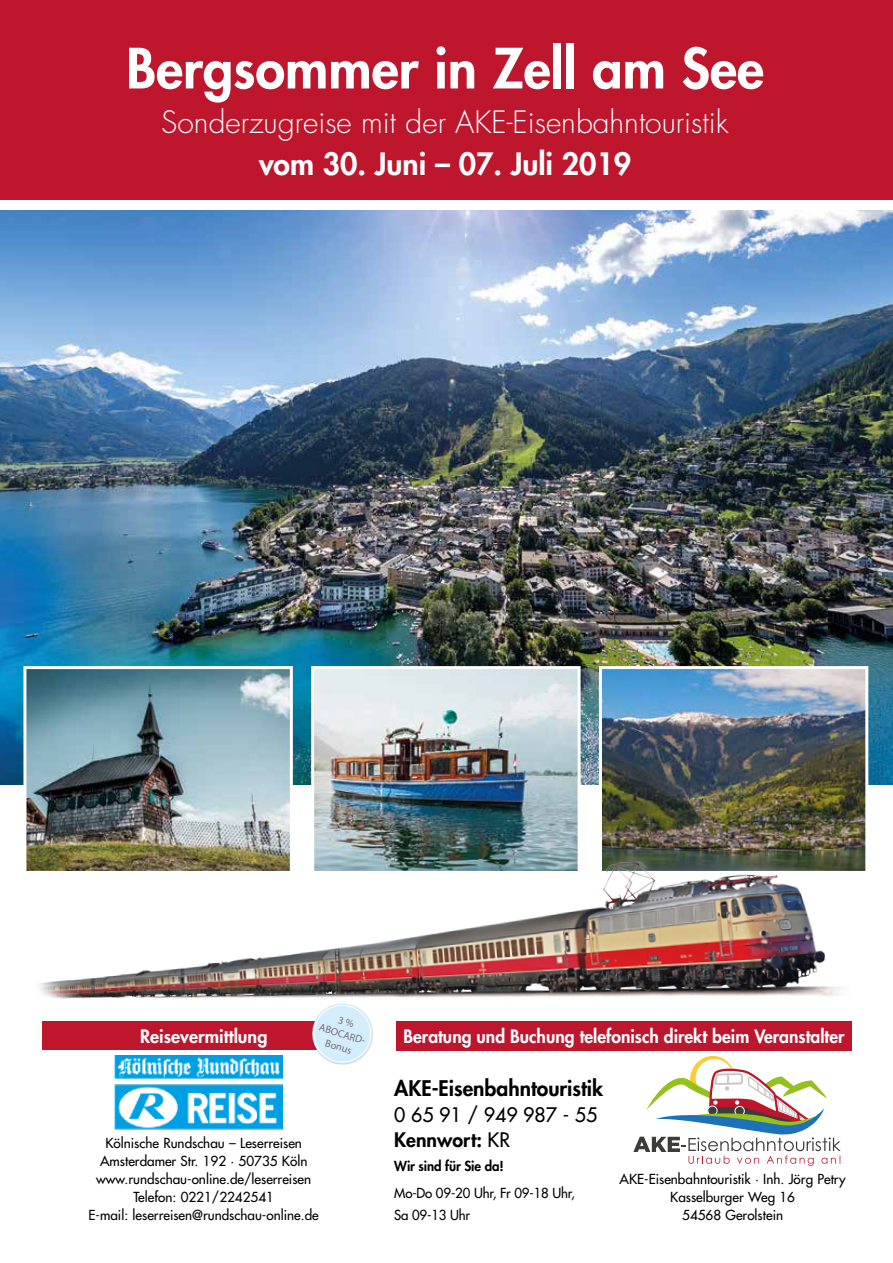
<style>
.page{position:relative;width:893px;height:1263px;background:#fff}
.page>*{position:absolute;margin:0;border:0;box-sizing:border-box;transform-origin:0 0}
.t1{font:800 54px "Futura Std";color:#fff}
.t2{font:300 30px "Futura Std";color:#fff}
.t3{font:800 30px "Futura Std";color:#fff}
.t4{font:800 21px "Futura Std";color:#000}
.t5{font:500 19.5px/25.5px "Futura Std";color:#000}
.t6{font:800 18px "Futura Std";color:#fff}
.t7{font:500 13.5px/18px "Futura Std";color:#000;text-align:center}
.t8{font:800 13.5px "Futura Std";letter-spacing:-.01em;color:#000}
.t9{font:10.5px/13px "Myriad Pro";color:#706f6f;text-align:center}
.s1{font-weight:800}
</style>
<div class="page">
<img style="left:0;top:210px;width:893px;height:574px">
<img style="left:27px;top:670px;width:262px;height:174px">
<div style="left:23px;top:666px;width:270px;height:208px;border:3px solid #fff"></div>
<img style="left:603px;top:670px;width:261px;height:174px">
<div style="left:599px;top:666px;width:269px;height:208px;border:3px solid #fff"></div>
<img style="left:315px;top:670px;width:262px;height:174px">
<div style="left:311px;top:666px;width:270px;height:208px;border:3px solid #fff"></div>
<div style="left:0;top:0;width:893px;height:200px;background:#bd162d"></div>
<div style="left:25px;top:844px;width:857px;height:158px;background:#000;opacity:.5"></div>
<div style="left:396px;top:1021px;width:455px;height:29px;background:#bd162d"></div>
<div style="left:43px;top:1021px;width:322px;height:28px;background:#bd162d"></div>
<svg style="left:633px;top:1056px;width:208px;height:110px"></svg>
<svg style="left:309px;top:1000px;width:68px;height:65px"></svg>
<img style="left:114px;top:1055px;width:168px;height:75px">
<h1 class="t1" style="left:126px;top:34px;width:639px">Bergsommer in Zell am See</h1>
<h2 class="t2" style="left:161px;top:104px;width:569px">Sonderzugreise mit der AKE-Eisenbahntouristik</h2>
<h2 class="t3" style="left:259px;top:145px;width:374px">vom 30. Juni – 07. Juli 2019</h2>
<p class="t9" style="left:325px;top:1008px;width:51px;rotate:17deg">3 %<br>ABOCARD-<br>Bonus</p>
<h3 class="t6" style="left:140px;top:1025px;width:129px">Reisevermittlung</h3>
<h3 class="t6" style="left:403px;top:1025px;width:442px">Beratung und Buchung telefonisch direkt beim Veranstalter</h3>
<p class="t7" style="left:89px;top:1134px;width:232px">Kölnische Rundschau – Leserreisen Amsterdamer Str. 192 · 50735 Köln www.rundschau-online.de/leserreisen Telefon: 0221/2242541<br>E-mail: leserreisen@rundschau-online.de</p>
<h3 class="t4" style="left:394px;top:1075px;width:211px">AKE-Eisenbahntouristik</h3>
<h3 class="t5" style="left:394px;top:1102px;width:205px">0 65 91 / 949 987 - 55<br><span class="s1">Kennwort:</span> KR</h3>
<p class="t8" style="left:394px;top:1158px;width:111px">Wir sind für Sie da!</p>
<p class="t7" style="left:394px;top:1182px;width:182px;line-height:22.5px;text-align:left">Mo-Do 09-20 Uhr, Fr 09-18 Uhr,<br>Sa 09-13 Uhr</p>
<p class="t7" style="left:620px;top:1170px;width:228px">AKE-Eisenbahntouristik · Inh. Jörg Petry<br>Kasselburger Weg 16<br>54568 Gerolstein</p>
</div>
